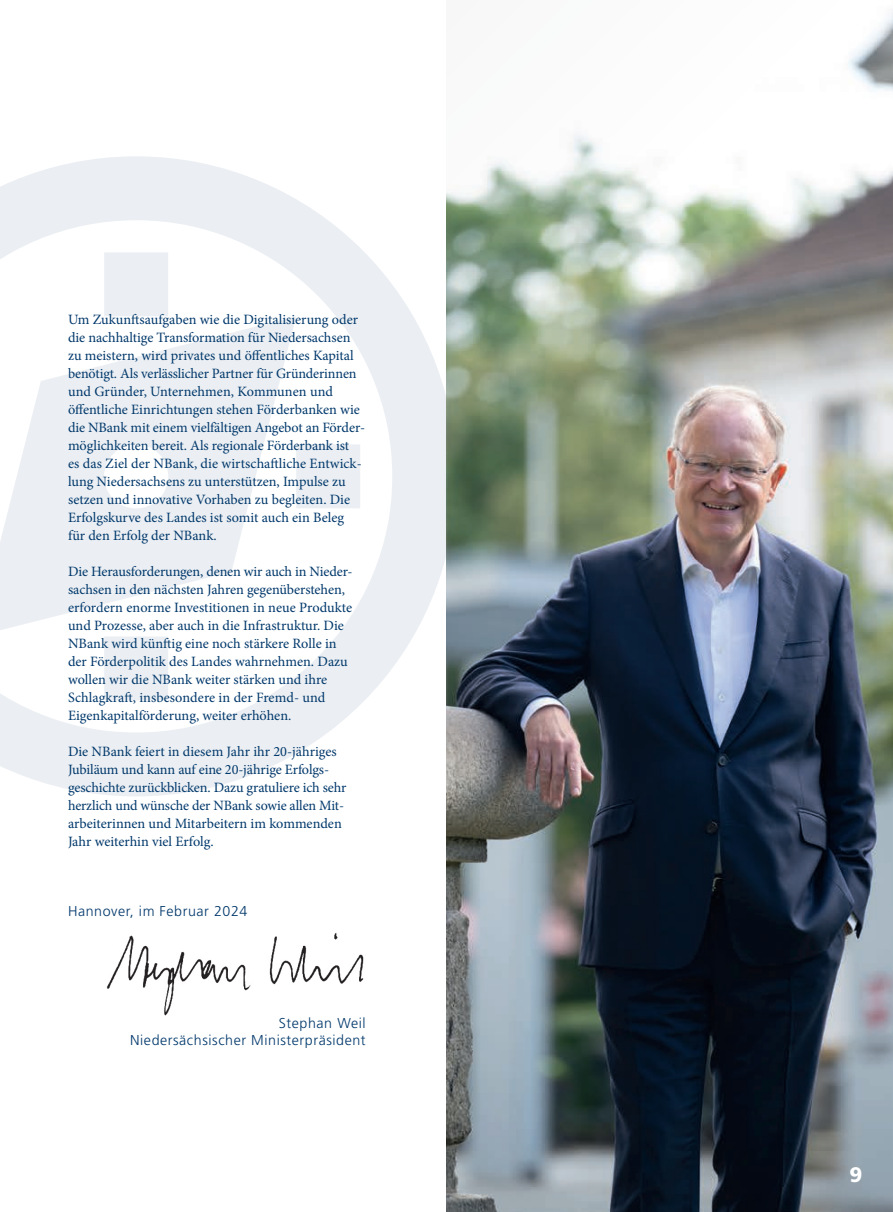
<style>
.page{position:relative;width:893px;height:1212px;background:#fff}
.page>*{position:absolute;margin:0;border:0;box-sizing:border-box;transform-origin:0 0}
.t1{font:900 21px "Frutiger LT Std";color:#fff}
.t2{font:14.25px/18px "Minion Pro";letter-spacing:-.005em;color:#01386b}
.t3{font:300 14.25px/17.1px "Frutiger LT Std";letter-spacing:.04em;color:#01386b;text-align:right}
</style>
<div class="page">
<svg style="left:0;top:156px;width:446px;height:640px;fill:#edf0f4"></svg>
<img style="left:446px;top:344px;width:447px;height:868px">
<img style="left:107px;top:933px;width:257px;height:83px">
<svg style="left:446px;top:9px;width:447px;height:335px"></svg>
<p class="t2" style="left:68px;top:311px;width:299px">Um Zukunftsaufgaben wie die Digitalisierung oder die nachhaltige Transformation für Niedersachsen zu meistern, wird privates und öffentliches Kapital benötigt. Als verlässlicher Partner für Gründerinnen und Gründer, Unternehmen, Kommunen und öffentliche Einrichtungen stehen Förderbanken wie die NBank mit einem vielfältigen Angebot an Förder&shy;möglichkeiten bereit. Als regionale Förderbank ist<br>es das Ziel der NBank, die wirtschaftliche Entwick&shy;lung Niedersachsens zu unterstützen, Impulse zu setzen und innovative Vorhaben zu begleiten. Die Erfolgskurve des Landes ist somit auch ein Beleg<br>für den Erfolg der NBank.</p>
<p class="t2" style="left:68px;top:562px;width:286px">Die Herausforderungen, denen wir auch in Nieder&shy;sachsen in den nächsten Jahren gegenüberstehen, erfordern enorme Investitionen in neue Produkte und Prozesse, aber auch in die Infrastruktur. Die NBank wird künftig eine noch stärkere Rolle in der Förderpolitik des Landes wahrnehmen. Dazu wollen wir die NBank weiter stärken und ihre Schlagkraft, insbesondere in der Fremd- und Eigenkapitalförderung, weiter erhöhen.</p>
<p class="t2" style="left:68px;top:742px;width:280px">Die NBank feiert in diesem Jahr ihr 20-jähriges Jubiläum und kann auf eine 20-jährige Erfolgs&shy;geschichte zurückblicken. Dazu gratuliere ich sehr herzlich und wünsche der NBank sowie allen Mit&shy;arbeiterinnen und Mitarbeitern im kommenden Jahr weiterhin viel Erfolg.</p>
<p class="t3" style="left:68px;top:903px;width:181px">Hannover, im Februar 2024</p>
<p class="t3" style="left:130px;top:1015px;width:237px">Stephan Weil<br>Niedersächsischer Ministerpräsident</p>
<h1 class="t1" style="left:849px;top:1162px;width:14px">9</h1>
</div>
